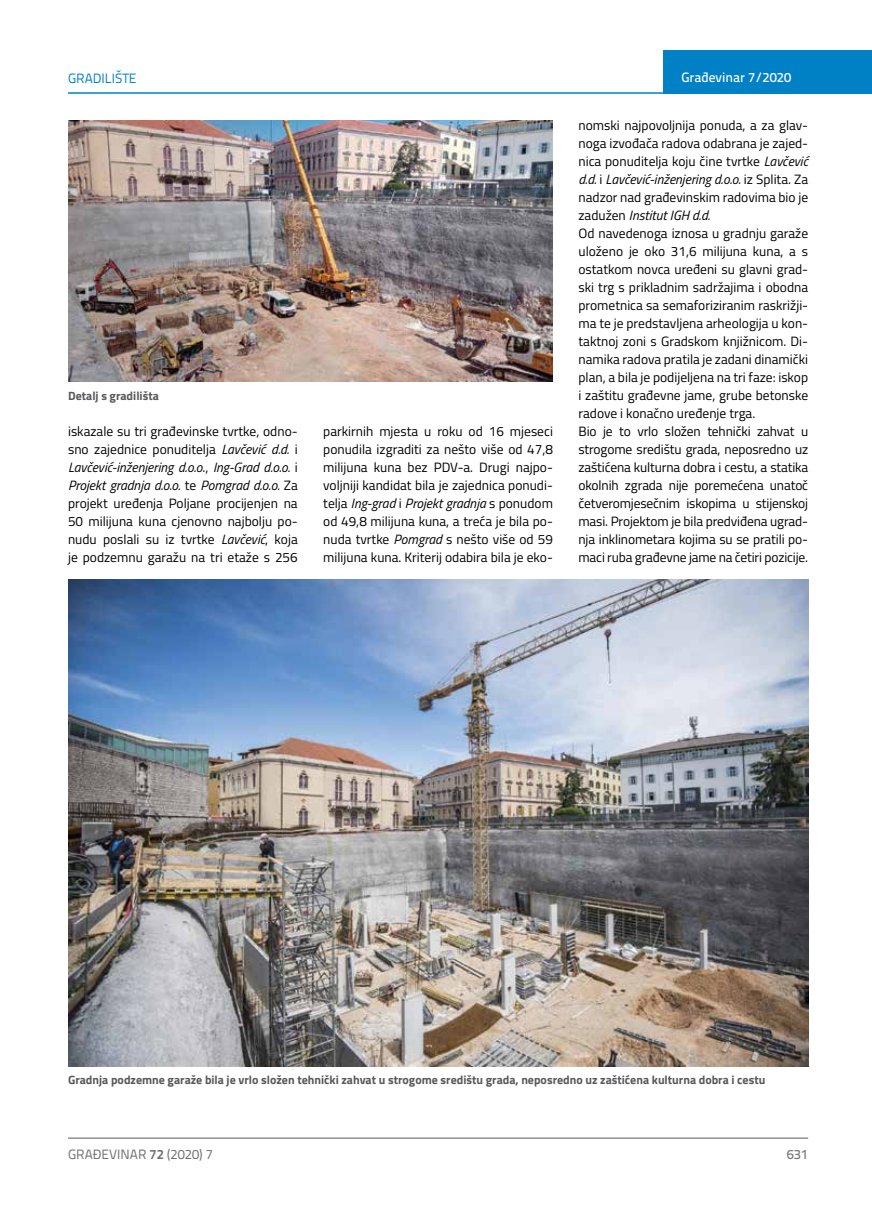
<style>
.page{position:relative;width:872px;height:1212px;background:#fff}
.page>*{position:absolute;margin:0;border:0;box-sizing:border-box;transform-origin:0 0}
.t1{font:13.5px/18px "Titillium";color:#000;text-align:justify}
.t2{font:13.5px "Titillium Text 22 L";color:#6d6e71}
.t3{font:500 13.5px "Titillium Text 22 L";color:#fff}
.t4{font:13.5px "Titillium Text 22 L";color:#0081c6}
.t5{font:500 13.5px "Titillium Text 22 L";color:#797a7d}
.t6{font:700 12px "Titillium";color:#58595b}
.s1{font-style:italic}
.s2{font-weight:700}
</style>
<div class="page">
<div style="left:663px;top:50px;width:209px;height:44px;background:#0081c6"></div>
<hr style="left:68px;top:92px;width:804px;height:2px;background:#0081c6">
<hr style="left:68px;top:1138px;width:740px;height:1px;background:#58595b">
<img style="left:68px;top:120px;width:485px;height:262px">
<img style="left:68px;top:580px;width:740px;height:486px">
<p class="t4" style="left:68px;top:68px;width:70px">GRADILIŠTE</p>
<p class="t3" style="left:681px;top:67px;width:111px">Građevinar 7/2020</p>
<p class="t6" style="left:68px;top:386px;width:92px">Detalj s gradilišta</p>
<p class="t1" style="left:68px;top:421px;width:231px">iskazale su tri građevinske tvrtke, odno&shy;sno zajednice ponuditelja <span class="s1">Lavčević d.d.</span> i <span class="s1">Lavčević-inženjering d.o.o</span>., <span class="s1">Ing-Grad d.o.o.</span> i <span class="s1">Projekt gradnja d.o.o.</span> te <span class="s1">Pomgrad d.o.o.</span> Za projekt uređenja Poljane procijenjen na 50 milijuna kuna cjenovno najbolju po&shy;nudu poslali su iz tvrtke <span class="s1">Lavčević</span>, koja je podzemnu garažu na tri etaže s 256</p>
<p class="t1" style="left:323px;top:421px;width:231px">parkirnih mjesta u roku od 16 mjeseci ponudila izgraditi za nešto više od 47,8 milijuna kuna bez PDV-a. Drugi najpo&shy;voljniji kandidat bila je zajednica ponudi&shy;telja <span class="s1">Ing-grad</span> i <span class="s1">Projekt gradnja</span> s ponudom od 49,8 milijuna kuna, a treća je bila po&shy;nuda tvrtke <span class="s1">Pomgrad</span> s nešto više od 59 milijuna kuna. Kriterij odabira bila je eko-</p>
<p class="t1" style="left:578px;top:115px;width:231px;text-align:left">nomski najpovoljnija ponuda, a za glav&shy;noga izvođača radova odabrana je zajed&shy;nica ponuditelja koju čine tvrtke <span class="s1">Lavčević d.d.</span> i <span class="s1">Lavčević-inženjering d.o.o.</span> iz Splita. Za nadzor nad građevinskim radovima bio je zadužen <span class="s1">Institut IGH d.d.<br></span>Od navedenoga iznosa u gradnju garaže uloženo je oko 31,6 milijuna kuna, a s ostatkom novca uređeni su glavni grad&shy;ski trg s prikladnim sadržajima i obodna prometnica sa semaforiziranim raskrižji&shy;ma te je predstavljena arheologija u kon&shy;taktnoj zoni s Gradskom knjižnicom. Di&shy;namika radova pratila je zadani dinamički plan, a bila je podijeljena na tri faze: iskop i zaštitu građevne jame, grube betonske radove i konačno uređenje trga.<br>Bio je to vrlo složen tehnički zahvat u strogome središtu grada, neposredno uz zaštićena kulturna dobra i cestu, a statika okolnih zgrada nije poremećena unatoč četveromjesečnim iskopima u stijenskoj masi. Projektom je bila predviđena ugrad&shy;nja inklinometara kojima su se pratili po&shy;maci ruba građevne jame na četiri pozicije.</p>
<p class="t6" style="left:68px;top:1071px;width:699px">Gradnja podzemne garaže bila je vrlo složen tehnički zahvat u strogome središtu grada, neposredno uz zaštićena kulturna dobra i cestu</p>
<p class="t2" style="left:68px;top:1144px;width:146px">GRAĐEVINAR <span class="s2">72</span> (2020) 7</p>
<p class="t5" style="left:786px;top:1144px;width:23px">631</p>
</div>
